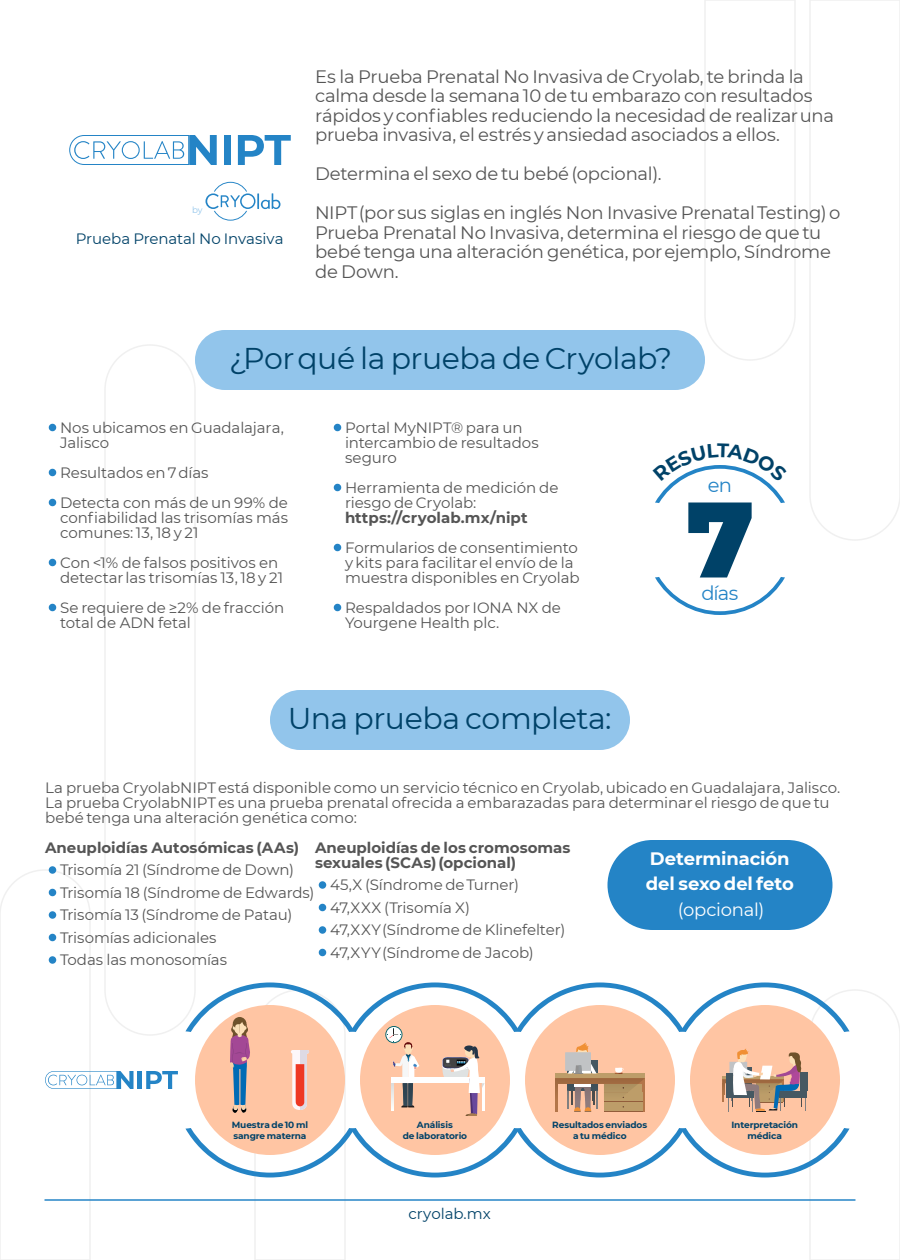
<style>
.page{position:relative;width:900px;height:1260px;background:#fff}
.page>*{position:absolute;margin:0;border:0;box-sizing:border-box;transform-origin:0 0}
.t1{font:30px "Montserrat";letter-spacing:-.015em;color:#004268}
.t2{font:19.5px "Montserrat";letter-spacing:-.045em;color:#2484c6}
.t3{font:18px/19.5px "Montserrat";letter-spacing:-.015em;color:#555}
.t4{font:700 18px/25.5px "Montserrat";letter-spacing:-.005em;color:#fff}
.t5{font:18px "Montserrat";letter-spacing:-.015em;color:#fff}
.t6{font:15px/15px "Montserrat";letter-spacing:-.005em;color:#555}
.t7{font:700 15px/15px "Montserrat";color:#555}
.t8{font:15px "Montserrat";letter-spacing:-.005em;color:#004268}
.t9{font:700 9px/10.5px "Montserrat";letter-spacing:-.01em;color:#004268;text-align:center}
.t10{font:8.7px "Montserrat";color:#92c5eb}
</style>
<div class="page">
<svg style="left:809px;top:0;width:91px;height:541px"></svg>
<div style="left:104px;top:344px;width:92px;height:692px;border:2px solid #f0f0f0;border-radius:45px"></div>
<svg style="left:704px;top:0;width:92px;height:361px"></svg>
<div style="left:195px;top:330px;width:510px;height:60px;background:#92c5eb;border-radius:30px"></div>
<div style="left:270px;top:690px;width:360px;height:60px;background:#92c5eb;border-radius:30px"></div>
<div style="left:608px;top:840px;width:224px;height:90px;background:#2484c6;border-radius:45px"></div>
<div style="left:49px;top:424px;width:7px;height:7px;background:#2484c6;border-radius:50%"></div>
<div style="left:49px;top:469px;width:7px;height:7px;background:#2484c6;border-radius:50%"></div>
<div style="left:49px;top:499px;width:7px;height:7px;background:#2484c6;border-radius:50%"></div>
<div style="left:49px;top:559px;width:7px;height:7px;background:#2484c6;border-radius:50%"></div>
<div style="left:49px;top:604px;width:7px;height:7px;background:#2484c6;border-radius:50%"></div>
<div style="left:49px;top:866px;width:7px;height:8px;background:#2484c6;border-radius:50%"></div>
<div style="left:319px;top:881px;width:7px;height:8px;background:#2484c6;border-radius:50%"></div>
<div style="left:319px;top:904px;width:7px;height:7px;background:#2484c6;border-radius:50%"></div>
<div style="left:319px;top:926px;width:7px;height:8px;background:#2484c6;border-radius:50%"></div>
<div style="left:319px;top:949px;width:7px;height:7px;background:#2484c6;border-radius:50%"></div>
<div style="left:334px;top:544px;width:7px;height:7px;background:#2484c6;border-radius:50%"></div>
<div style="left:334px;top:604px;width:7px;height:7px;background:#2484c6;border-radius:50%"></div>
<div style="left:334px;top:484px;width:7px;height:7px;background:#2484c6;border-radius:50%"></div>
<div style="left:334px;top:424px;width:7px;height:7px;background:#2484c6;border-radius:50%"></div>
<hr style="left:45px;top:1199px;width:810px;height:2px;background:#2484c6">
<svg style="left:185px;top:982px;width:715px;height:278px"></svg>
<svg style="left:205px;top:182px;width:76px;height:39px"></svg>
<div style="left:224px;top:135px;width:7px;height:30px;background:#2484c6"></div>
<svg style="left:238px;top:135px;width:53px;height:30px"></svg>
<svg style="left:69px;top:135px;width:148px;height:30px"></svg>
<hr style="left:138px;top:1071px;width:4px;height:18px;background:#2484c6">
<svg style="left:146px;top:1071px;width:32px;height:18px"></svg>
<svg style="left:0;top:870px;width:134px;height:390px"></svg>
<svg style="left:655px;top:465px;width:130px;height:150px"></svg>
<p class="t10" style="left:192px;top:203px;width:12px">by</p>
<p class="t8" style="left:76px;top:229px;width:210px">Prueba Prenatal No Invasiva</p>
<p class="t3" style="left:315px;top:66px;width:521px">Es la Prueba Prenatal No Invasiva de Cryolab, te brinda la calma desde la semana 10 de tu embarazo con resultados rápidos y confiables reduciendo la necesidad de realizar una prueba invasiva, el estrés y ansiedad asociados a ellos.</p>
<p class="t3" style="left:315px;top:154px;width:527px;line-height:39px">Determina el sexo de tu bebé (opcional).<br>NIPT (por sus siglas en inglés Non Invasive Prenatal Testing) o</p>
<p class="t3" style="left:315px;top:222px;width:517px">Prueba Prenatal No Invasiva, determina el riesgo de que tu bebé tenga una alteración genética, por ejemplo, Síndrome de Down.</p>
<h1 class="t1" style="left:229px;top:338px;width:444px">¿Por qué la prueba de Cryolab?</h1>
<p class="t6" style="left:60px;top:419px;width:225px">Nos ubicamos en Guadalajara,<br>Jalisco</p>
<p class="t6" style="left:60px;top:457px;width:229px;line-height:30px">Resultados en 7 días<br>Detecta con más de un 99% de</p>
<p class="t6" style="left:60px;top:509px;width:230px">confiabilidad las trisomías más comunes: 13, 18 y 21</p>
<p class="t6" style="left:60px;top:554px;width:225px">Con &lt;1% de falsos positivos en detectar las trisomías 13, 18 y 21</p>
<p class="t6" style="left:60px;top:599px;width:226px">Se requiere de ≥2% de fracción total de ADN fetal</p>
<p class="t6" style="left:345px;top:419px;width:195px">Portal MyNIPT® para un intercambio de resultados seguro</p>
<p class="t6" style="left:345px;top:479px;width:215px">Herramienta de medición de riesgo de Cryolab:</p>
<p class="t7" style="left:345px;top:509px;width:184px">https://cryolab.mx/nipt</p>
<p class="t6" style="left:345px;top:539px;width:236px">Formularios de consentimiento y kits para facilitar el envío de la muestra disponibles en Cryolab</p>
<p class="t6" style="left:345px;top:599px;width:217px">Respaldados por IONA NX de<br>Yourgene Health plc.</p>
<h1 class="t1" style="left:288px;top:698px;width:325px">Una prueba completa:</h1>
<h2 class="t2" style="left:708px;top:471px;width:26px">en</h2>
<h2 class="t2" style="left:701px;top:579px;width:38px">días</h2>
<p class="t6" style="left:45px;top:779px;width:797px">La prueba CryolabNIPT está disponible como un servicio técnico en Cryolab, ubicado en Guadalajara, Jalisco.<br>La prueba CryolabNIPT es una prueba prenatal ofrecida a embarazadas para determinar el riesgo de que tu bebé tenga una alteración genética como:</p>
<p class="t7" style="left:45px;top:839px;width:256px">Aneuploidías Autosómicas (AAs)</p>
<p class="t6" style="left:60px;top:858px;width:256px;line-height:22.5px">Trisomía 21 (Síndrome de Down)<br>Trisomía 18 (Síndrome de Edwards)<br>Trisomía 13 (Síndrome de Patau)<br>Trisomías adicionales<br>Todas las monosomías</p>
<p class="t7" style="left:315px;top:839px;width:257px">Aneuploidías de los cromosomas sexuales (SCAs) (opcional)</p>
<p class="t6" style="left:330px;top:873px;width:237px;line-height:22.5px">45,X (Síndrome de Turner)<br>47,XXX (Trisomía X)<br>47,XXY (Síndrome de Klinefelter)<br>47,XYY (Síndrome de Jacob)</p>
<p class="t4" style="left:646px;top:845px;width:150px">Determinación del sexo del feto</p>
<p class="t5" style="left:678px;top:897px;width:88px">(opcional)</p>
<p class="t9" style="left:232px;top:1119px;width:78px;text-align:left">Muestra de 10 ml sangre materna</p>
<p class="t9" style="left:403px;top:1119px;width:66px">Análisis<br>de laboratorio</p>
<p class="t9" style="left:552px;top:1119px;width:97px">Resultados enviados a tu médico</p>
<p class="t9" style="left:731px;top:1119px;width:68px">Interpretación médica</p>
<p class="t8" style="left:408px;top:1204px;width:84px">cryolab.mx</p>
</div>
